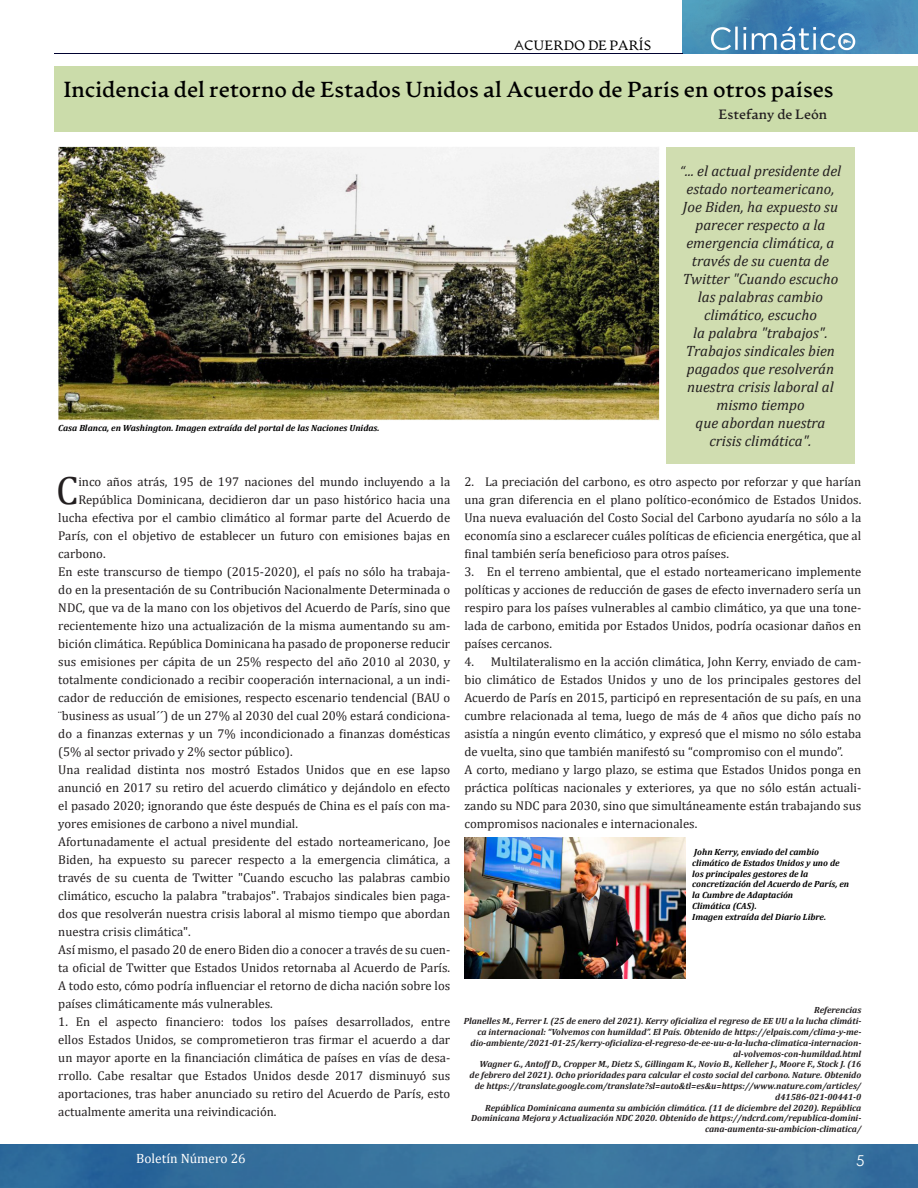
<style>
.page{position:relative;width:918px;height:1188px;background:#fff}
.page>*{position:absolute;margin:0;border:0;box-sizing:border-box;transform-origin:0 0}
.texto_3_columnas{font:39.75px "Cambria";color:#231f20}
.t1{font:21.75px "Artifex CF Bold";color:#000}
.t2{font:italic 15px/18px "Cambria";color:#231f20;text-align:center}
.t3{font:15px "Century Gothic";color:#fff}
.t4{font:13.5px "Cambria";color:#fff}
.t5{font:13.5px "Artifex CF Regular";color:#000}
.t6{font:13.5px "Artifex CF Bold";color:#231f20}
.texto_3_columnas-2{font:12.75px/18px "Cambria";color:#231f20;text-align:justify}
.t7{font:italic 700 9px/10.8px "Cambria";color:#231f20;text-align:right}
.t8{font:italic 700 9px/10.8px "Cambria";color:#000}
.s1{font-family:"Century Gothic"}
.s2{font-size:14.25px}
</style>
<div class="page">
<img style="left:683px;top:1px;width:235px;height:53px">
<div style="left:0;top:1145px;width:918px;height:43px;background:linear-gradient(to right,#2e6a9a,#3d75a0)"></div>
<svg style="left:711px;top:26px;width:144px;height:24px;background:#6a9dc4"></svg>
<div style="left:54px;top:66px;width:864px;height:66px;background:#cbdcaa"></div>
<div style="left:666px;top:147px;width:189px;height:317px;background:#d0ddb0"></div>
<img style="left:58px;top:147px;width:601px;height:273px">
<img style="left:464px;top:837px;width:222px;height:142px">
<p class="t5" style="left:514px;top:37px;width:139px"><span class="s1">A</span>CUERDO DE PARÍS</p>
<p class="t1" style="left:63px;top:76px;width:772px">Incidencia del retorno de Estados Unidos al Acuerdo de París en otros países</p>
<p class="t6" style="left:719px;top:106px;width:110px">Estefany de León</p>
<p class="t8" style="left:58px;top:422px;width:323px">Casa Blanca, en Washington. Imagen extraída del portal de las Naciones Unidas.</p>
<p class="texto_3_columnas" style="left:56px;top:467px;width:24px">C</p>
<p class="texto_3_columnas-2" style="left:78px;top:473px;width:373px">inco años atrás, 195 de 197 naciones del mundo incluyendo a la<br>República Dominicana, decidieron dar un paso histórico hacia una</p>
<p class="texto_3_columnas-2" style="left:58px;top:509px;width:393px">lucha efectiva por el cambio climático al formar parte del Acuerdo de<br>París, con el objetivo de establecer un futuro con emisiones bajas en</p>
<p class="texto_3_columnas-2" style="left:58px;top:545px;width:49px">carbono.</p>
<p class="texto_3_columnas-2" style="left:58px;top:563px;width:393px">En este transcurso de tiempo (2015-2020), el país no sólo ha trabaja&shy;do en la presentación de su Contribución Nacionalmente Determinada o NDC, que va de la mano con los objetivos del Acuerdo de París, sino que recientemente hizo una actualización de la misma aumentando su am&shy;bición climática. República Dominicana ha pasado de proponerse reducir sus emisiones per cápita de un 25% respecto del año 2010 al 2030, y totalmente condicionado a recibir cooperación internacional, a un indi&shy;cador de reducción de emisiones, respecto escenario tendencial (BAU o ¨business as usual´´) de un 27% al 2030 del cual 20% estará condiciona&shy;do a finanzas externas y un 7% incondicionado a finanzas domésticas (5% al sector privado y 2% sector público).</p>
<p class="texto_3_columnas-2" style="left:58px;top:761px;width:393px">Una realidad distinta nos mostró Estados Unidos que en ese lapso anunció en 2017 su retiro del acuerdo climático y dejándolo en efecto el pasado 2020; ignorando que éste después de China es el país con ma&shy;yores emisiones de carbono a nivel mundial.</p>
<p class="texto_3_columnas-2" style="left:58px;top:833px;width:393px">Afortunadamente el actual presidente del estado norteamericano, Joe Biden, ha expuesto su parecer respecto a la emergencia climática, a través de su cuenta de Twitter "Cuando escucho las palabras cambio climático, escucho la palabra "trabajos". Trabajos sindicales bien paga&shy;dos que resolverán nuestra crisis laboral al mismo tiempo que abordan nuestra crisis climática".</p>
<p class="texto_3_columnas-2" style="left:58px;top:941px;width:393px">Así mismo, el pasado 20 de enero Biden dio a conocer a través de su cuen&shy;ta oficial de Twitter que Estados Unidos retornaba al Acuerdo de París.<br>A todo esto, cómo podría influenciar el retorno de dicha nación sobre los países climáticamente más vulnerables.</p>
<p class="texto_3_columnas-2" style="left:58px;top:1013px;width:393px">1. En el aspecto financiero: todos los países desarrollados, entre</p>
<p class="texto_3_columnas-2" style="left:58px;top:1031px;width:393px">ellos Estados Unidos, se comprometieron tras firmar el acuerdo a dar un mayor aporte en la financiación climática de países en vías de desa&shy;rrollo. Cabe resaltar que Estados Unidos desde 2017 disminuyó sus aportaciones, tras haber anunciado su retiro del Acuerdo de París, esto actualmente amerita una reivindicación.</p>
<p class="t2" style="left:680px;top:161px;width:163px"><span class="s2">“</span>... el actual presidente del estado norteamericano,</p>
<p class="t2" style="left:683px;top:197px;width:157px">Joe Biden, ha expuesto su parecer respecto a la</p>
<p class="t2" style="left:686px;top:233px;width:150px">emergencia climática, a través de su cuenta de</p>
<p class="t2" style="left:683px;top:269px;width:157px">Twitter "Cuando escucho</p>
<p class="t2" style="left:698px;top:287px;width:127px">las palabras cambio</p>
<p class="t2" style="left:704px;top:305px;width:114px">climático, escucho</p>
<p class="t2" style="left:693px;top:323px;width:136px">la palabra "trabajos".</p>
<p class="t2" style="left:686px;top:341px;width:150px">Trabajos sindicales bien</p>
<p class="t2" style="left:687px;top:359px;width:149px">pagados que resolverán</p>
<p class="t2" style="left:687px;top:377px;width:148px">nuestra crisis laboral al</p>
<p class="t2" style="left:716px;top:395px;width:90px">mismo tiempo</p>
<p class="t2" style="left:696px;top:413px;width:131px">que abordan nuestra</p>
<p class="t2" style="left:709px;top:431px;width:104px">crisis climática".</p>
<p class="texto_3_columnas-2" style="left:464px;top:473px;width:398px">2. La preciación del carbono, es otro aspecto por reforzar y que harían una gran diferencia en el plano político-económico de Estados Unidos.<br>Una nueva evaluación del Costo Social del Carbono ayudaría no sólo a la economía sino a esclarecer cuáles políticas de eficiencia energética, que al final también sería beneficioso para otros países.</p>
<p class="texto_3_columnas-2" style="left:464px;top:563px;width:398px">3. En el terreno ambiental, que el estado norteamericano implemente políticas y acciones de reducción de gases de efecto invernadero sería un respiro para los países vulnerables al cambio climático, ya que una tone&shy;lada de carbono, emitida por Estados Unidos, podría ocasionar daños en países cercanos.</p>
<p class="texto_3_columnas-2" style="left:464px;top:653px;width:398px">4. Multilateralismo en la acción climática, John Kerry, enviado de cam&shy;bio climático de Estados Unidos y uno de los principales gestores del</p>
<p class="texto_3_columnas-2" style="left:464px;top:689px;width:398px">Acuerdo de París en 2015, participó en representación de su país, en una cumbre relacionada al tema, luego de más de 4 años que dicho país no asistía a ningún evento climático, y expresó que el mismo no sólo estaba de vuelta, sino que también manifestó su “compromiso con el mundo”.</p>
<p class="texto_3_columnas-2" style="left:464px;top:761px;width:398px">A corto, mediano y largo plazo, se estima que Estados Unidos ponga en práctica políticas nacionales y exteriores, ya que no sólo están actuali&shy;zando su NDC para 2030, sino que simultáneamente están trabajando sus compromisos nacionales e internacionales.</p>
<p class="t8" style="left:692px;top:846px;width:149px">John Kerry, enviado del cambio climático de Estados Unidos y uno de los principales gestores de la</p>
<p class="t8" style="left:692px;top:879px;width:158px">concretización del Acuerdo de París, en la Cumbre de Adaptación</p>
<p class="t8" style="left:692px;top:900px;width:66px">Climática (CAS).</p>
<p class="t8" style="left:692px;top:911px;width:135px">Imagen extraída del Diario Libre.</p>
<p class="t7" style="left:814px;top:1005px;width:49px">Referencias</p>
<p class="t7" style="left:464px;top:1016px;width:399px">Planelles M., Ferrer I. (25 de enero del 2021). Kerry oficializa el regreso de EE UU a la lucha climáti&shy;ca internacional: “Volvemos con humildad”. El País. Obtenido de https://elpais.com/clima-y-me&shy;dio-ambiente/2021-01-25/kerry-oficializa-el-regreso-de-ee-uu-a-la-lucha-climatica-internacion&shy;al-volvemos-con-humildad.html</p>
<p class="t7" style="left:470px;top:1059px;width:393px">Wagner G., Antoff D., Cropper M., Dietz S., Gillingam K., Novio B., Kelleher J., Moore F., Stock J. (16 de febrero del 2021). Ocho prioridades para calcular el costo social del carbono. Nature. Obtenido de https://translate.google.com/translate?sl=auto&amp;tl=es&amp;u=https://www.nature.com/articles/ d41586-021-00441-0</p>
<p class="t7" style="left:471px;top:1102px;width:392px">República Dominicana aumenta su ambición climática. (11 de diciembre del 2020). República<br>Dominicana Mejora y Actualización NDC 2020. Obtenido de https://ndcrd.com/republica-domini&shy;cana-aumenta-su-ambicion-climatica/</p>
<p class="t4" style="left:136px;top:1150px;width:111px">Boletín Número 26</p>
<p class="t3" style="left:856px;top:1151px;width:10px">5</p>
</div>
